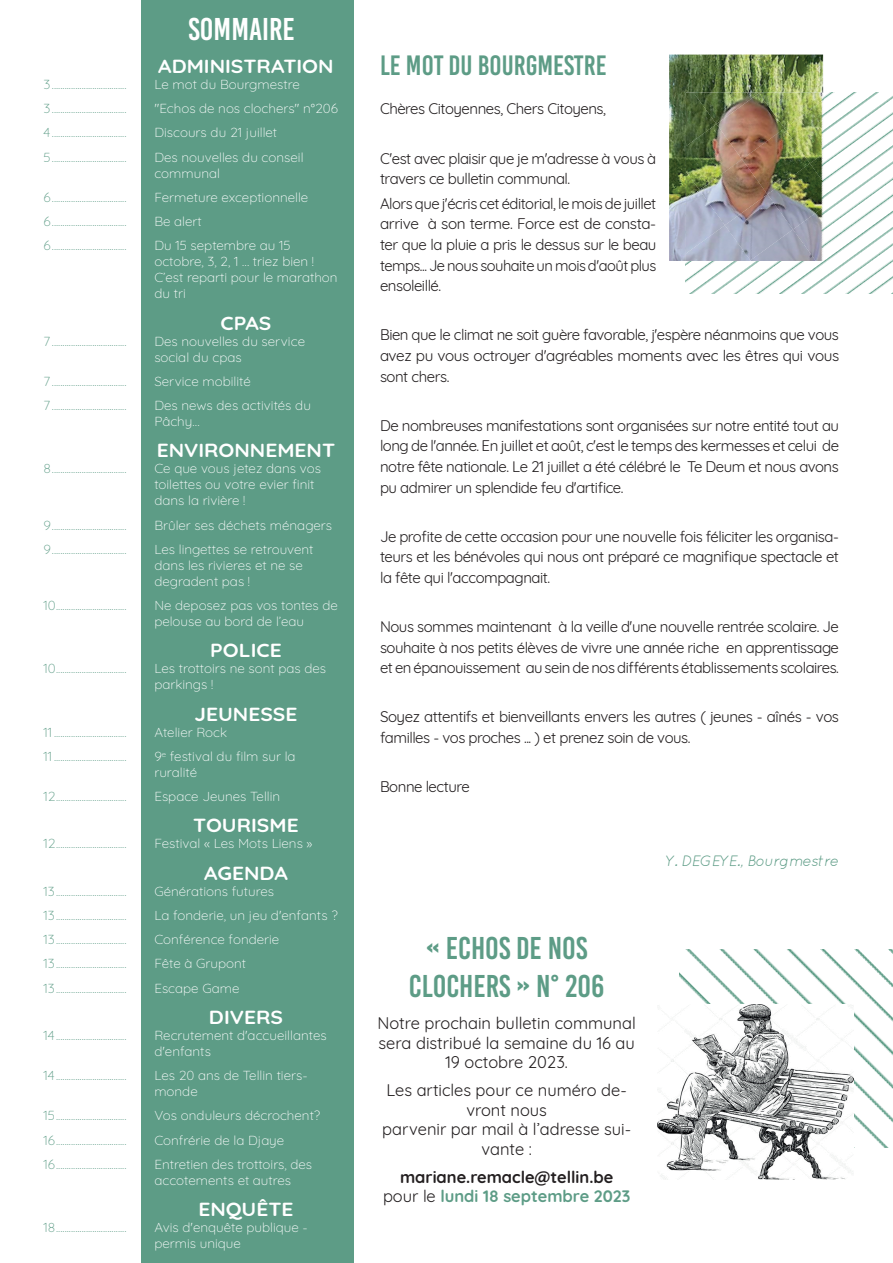
<style>
.page{position:relative;width:893px;height:1263px;background:#fff}
.page>*{position:absolute;margin:0;border:0;box-sizing:border-box;transform-origin:0 0}
.t1{font:31.5px/37.8px "Bebas Kai";color:#5d9c86;text-align:center}
.t2{font:31.5px "Bebas Kai";color:#fff}
.t3{font:27.9px "Bebas Kai";color:#5d9c86}
.t4{font:700 18.9px "Quicksand";color:#fff;scale:1.11 1}
.t5{font:16.5px/19.5px "Quicksand";color:#231f20;text-align:center}
.t6{font:700 16.5px/19.5px "Quicksand";color:#231f20;text-align:center}
.t7{font:15px/20.5px "Quicksand";letter-spacing:-.03em;color:#231f20;text-align:justify}
.t8{font:italic 15px "Quicksand";letter-spacing:-.03em;color:#5d9c86}
.t9{font:300 13.05px "Quicksand";color:#5d9c86;scale:1.04 1}
.t10{font:300 13.05px/16px "Quicksand";color:#fff;scale:1.04 1}
.s1{font-weight:400}
.s2{color:#5d9c86}
</style>
<div class="page">
<div style="left:141px;top:0;width:213px;height:1263px;background:#5d9c86"></div>
<img style="left:686px;top:93px;width:207px;height:201px">
<img style="left:669px;top:55px;width:154px;height:206px">
<img style="left:686px;top:93px;width:7px;height:31px">
<img style="left:693px;top:93px;width:23px;height:31px">
<img style="left:686px;top:124px;width:30px;height:66px">
<img style="left:716px;top:93px;width:43px;height:66px">
<img style="left:759px;top:93px;width:64px;height:35px">
<img style="left:686px;top:190px;width:13px;height:35px">
<img style="left:699px;top:159px;width:43px;height:66px">
<img style="left:742px;top:128px;width:42px;height:66px">
<img style="left:784px;top:100px;width:39px;height:63px">
<img style="left:686px;top:225px;width:63px;height:36px">
<img style="left:725px;top:194px;width:42px;height:66px">
<img style="left:767px;top:163px;width:56px;height:66px">
<img style="left:810px;top:154px;width:13px;height:28px">
<img style="left:750px;top:229px;width:43px;height:32px">
<img style="left:793px;top:207px;width:30px;height:54px">
<img style="left:679px;top:949px;width:214px;height:198px">
<img style="left:657px;top:1004px;width:196px;height:175px">
<h1 class="t2" style="left:189px;top:12px;width:108px">SOMMAIRE</h1>
<h3 class="t4" style="left:158px;top:51px;width:160px">ADMINISTRATION</h3>
<p class="t9" style="left:43px;top:74px;width:81px">3 ...................................</p>
<p class="t10" style="left:154px;top:75px;width:141px">Le mot du Bourgmestre</p>
<p class="t9" style="left:43px;top:98px;width:81px">3 ...................................</p>
<p class="t10" style="left:154px;top:99px;width:178px">"Echos de nos clochers" n°206</p>
<p class="t9" style="left:43px;top:123px;width:81px">4 ...................................</p>
<p class="t10" style="left:154px;top:123px;width:120px">Discours du 21 juillet</p>
<p class="t9" style="left:43px;top:147px;width:81px">5 ...................................</p>
<p class="t10" style="left:154px;top:148px;width:145px">Des nouvelles du conseil communal</p>
<p class="t9" style="left:43px;top:187px;width:81px">6 ...................................</p>
<p class="t10" style="left:154px;top:188px;width:150px">Fermeture exceptionnelle</p>
<p class="t9" style="left:43px;top:211px;width:81px">6 ...................................</p>
<p class="t10" style="left:154px;top:212px;width:47px">Be alert</p>
<p class="t9" style="left:43px;top:235px;width:81px">6 ...................................</p>
<p class="t10" style="left:154px;top:236px;width:178px">Du 15 septembre au 15 octobre, 3, 2, 1 … triez bien !<br>C’est reparti pour le marathon du tri</p>
<h3 class="t4" style="left:221px;top:307px;width:47px">CPAS</h3>
<p class="t9" style="left:43px;top:331px;width:81px">7 ...................................</p>
<p class="t10" style="left:154px;top:332px;width:146px">Des nouvelles du service social du cpas</p>
<p class="t9" style="left:43px;top:371px;width:81px">7 ...................................</p>
<p class="t10" style="left:154px;top:372px;width:94px">Service mobilité</p>
<p class="t9" style="left:43px;top:395px;width:81px">7 ...................................</p>
<p class="t10" style="left:154px;top:396px;width:152px">Des news des activités du<br>Pâchy…</p>
<h3 class="t4" style="left:157px;top:435px;width:162px">ENVIRONNEMENT</h3>
<p class="t9" style="left:43px;top:459px;width:81px">8 ...................................</p>
<p class="t10" style="left:154px;top:459px;width:162px">Ce que vous jetez dans vos toilettes ou votre evier finit dans la rivière !</p>
<p class="t9" style="left:43px;top:515px;width:81px">9 ...................................</p>
<p class="t10" style="left:154px;top:515px;width:172px">Brûler ses déchets ménagers</p>
<p class="t9" style="left:43px;top:539px;width:81px">9 ...................................</p>
<p class="t10" style="left:154px;top:540px;width:155px">Les lingettes se retrouvent dans les rivieres et ne se degradent pas !</p>
<p class="t9" style="left:43px;top:595px;width:81px">10 .................................</p>
<p class="t10" style="left:154px;top:596px;width:178px">Ne deposez pas vos tontes de pelouse au bord de l’eau</p>
<h3 class="t4" style="left:210px;top:635px;width:66px">POLICE</h3>
<p class="t9" style="left:43px;top:659px;width:81px">10 .................................</p>
<p class="t10" style="left:154px;top:659px;width:167px">Les trottoirs ne sont pas des parkings !</p>
<h3 class="t4" style="left:195px;top:698px;width:94px">JEUNESSE</h3>
<p class="t9" style="left:43px;top:722px;width:81px">11 ..................................</p>
<p class="t10" style="left:154px;top:723px;width:72px">Atelier Rock</p>
<p class="t9" style="left:43px;top:746px;width:81px">11 ..................................</p>
<p class="t10" style="left:154px;top:747px;width:137px">9<sup>e</sup> festival du film sur la ruralité</p>
<p class="t9" style="left:43px;top:786px;width:81px">12 .................................</p>
<p class="t10" style="left:154px;top:787px;width:123px">Espace Jeunes Tellin</p>
<h3 class="t4" style="left:193px;top:810px;width:96px">TOURISME</h3>
<p class="t9" style="left:43px;top:834px;width:81px">12 .................................</p>
<p class="t10" style="left:154px;top:834px;width:153px">Festival « Les Mots Liens »</p>
<h3 class="t4" style="left:204px;top:857px;width:77px">AGENDA</h3>
<p class="t9" style="left:43px;top:881px;width:81px">13 .................................</p>
<p class="t10" style="left:154px;top:882px;width:117px">Générations futures</p>
<p class="t9" style="left:43px;top:905px;width:81px">13 .................................</p>
<p class="t10" style="left:154px;top:906px;width:178px">La fonderie, un jeu d'enfants ?</p>
<p class="t9" style="left:43px;top:929px;width:81px">13 .................................</p>
<p class="t10" style="left:154px;top:930px;width:122px">Conférence fonderie</p>
<p class="t9" style="left:43px;top:954px;width:81px">13 .................................</p>
<p class="t10" style="left:154px;top:954px;width:90px">Fête à Grupont</p>
<p class="t9" style="left:43px;top:978px;width:81px">13 .................................</p>
<p class="t10" style="left:154px;top:978px;width:83px">Escape Game</p>
<h3 class="t4" style="left:209px;top:1001px;width:68px">DIVERS</h3>
<p class="t9" style="left:43px;top:1025px;width:81px">14 .................................</p>
<p class="t10" style="left:154px;top:1026px;width:167px">Recrutement d'accueillantes d'enfants</p>
<p class="t9" style="left:43px;top:1065px;width:81px">14 .................................</p>
<p class="t10" style="left:154px;top:1066px;width:149px">Les 20 ans de Tellin tiers&shy;monde</p>
<p class="t9" style="left:43px;top:1105px;width:81px">15 .................................</p>
<p class="t10" style="left:154px;top:1106px;width:161px">Vos onduleurs décrochent?</p>
<p class="t9" style="left:43px;top:1130px;width:81px">16 .................................</p>
<p class="t10" style="left:154px;top:1130px;width:126px">Confrérie de la Djaye</p>
<p class="t9" style="left:43px;top:1154px;width:81px">16 .................................</p>
<p class="t10" style="left:154px;top:1155px;width:153px">Entretien des trottoirs, des accotements et autres</p>
<h3 class="t4" style="left:198px;top:1194px;width:87px">ENQUÊTE</h3>
<p class="t9" style="left:43px;top:1217px;width:81px">18 .................................</p>
<p class="t10" style="left:154px;top:1218px;width:149px">Avis d'enquête publique - permis unique</p>
<h2 class="t3" style="left:380px;top:50px;width:228px">LE MOT DU BOURGMESTRE</h2>
<p class="t7" style="left:380px;top:97px;width:228px">Chères Citoyennes, Chers Citoyens,</p>
<p class="t7" style="left:380px;top:146px;width:278px">C'est avec plaisir que je m'adresse à vous à travers ce bulletin communal.</p>
<p class="t7" style="left:380px;top:192px;width:278px">Alors que j'écris cet éditorial, le mois de juillet arrive à son terme. Force est de consta&shy;ter que la pluie a pris le dessus sur le beau temps... Je nous souhaite un mois d'août plus ensoleillé.</p>
<p class="t7" style="left:380px;top:323px;width:461px">Bien que le climat ne soit guère favorable, j'espère néanmoins que vous avez pu vous octroyer d'agréables moments avec les êtres qui vous sont chers.</p>
<p class="t7" style="left:380px;top:414px;width:460px">de nombreuses manifestations sont organisées sur notre entité tout au long de l'année. En juillet et août, c'est le temps des kermesses et celui de notre fête nationale. Le 21 juillet a été célébré le te deum et nous avons pu admirer un splendide feu d'artifice.</p>
<p class="t7" style="left:380px;top:524px;width:460px">Je profite de cette occasion pour une nouvelle fois féliciter les organisa&shy;teurs et les bénévoles qui nous ont préparé ce magnifique spectacle et la fête qui l'accompagnait.</p>
<p class="t7" style="left:380px;top:615px;width:460px">nous sommes maintenant à la veille d'une nouvelle rentrée scolaire. Je souhaite à nos petits élèves de vivre une année riche en apprentissage et en épanouissement au sein de nos différents établissements scolaires.</p>
<p class="t7" style="left:380px;top:705px;width:461px">soyez attentifs et bienveillants envers les autres ( jeunes - aînés - vos familles - vos proches ... ) et prenez soin de vous.</p>
<p class="t7" style="left:380px;top:775px;width:91px">Bonne lecture</p>
<h1 class="t1" style="left:409px;top:929px;width:197px">« ECHOS DE NOS<br>CLOCHERS » N° 206</h1>
<p class="t5" style="left:377px;top:1012px;width:260px">notre prochain bulletin communal sera distribué la semaine du 16 au<br>19 octobre 2023.</p>
<p class="t5" style="left:382px;top:1079px;width:251px">Les articles pour ce numéro de&shy;vront nous<br>parvenir par mail à l’adresse sui&shy;vante :</p>
<p class="t6" style="left:383px;top:1166px;width:249px">mariane.remacle@tellin.be <span class="s1">pour le</span> <span class="s2">lundi 18 septembre 2023</span></p>
<p class="t8" style="left:665px;top:852px;width:175px">Y. DEGEYE., Bourgmestre</p>
</div>
